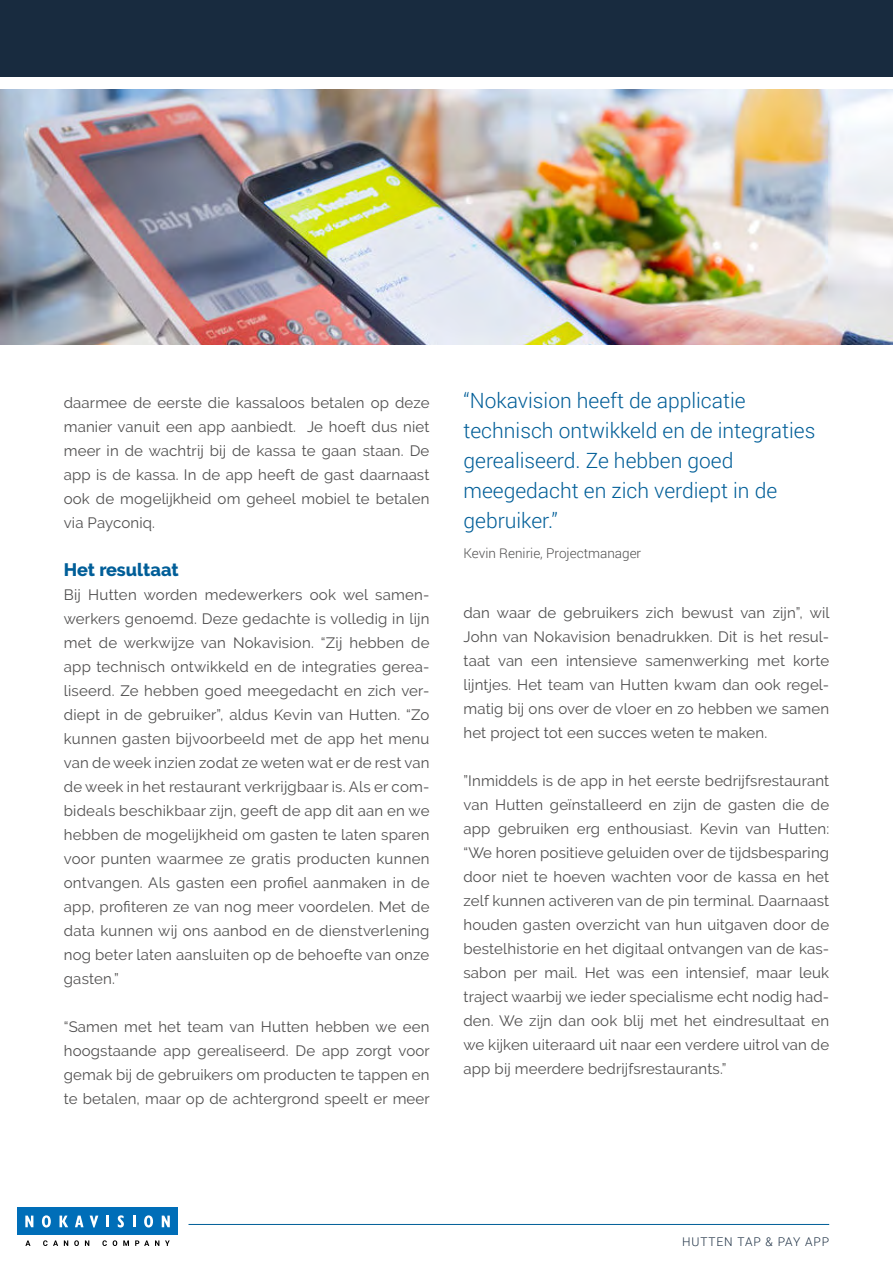
<style>
.page{position:relative;width:893px;height:1263px;background:#fff}
.page>*{position:absolute;margin:0;border:0;box-sizing:border-box;transform-origin:0 0}
.t1{font:300 21px/30px "Roboto";color:#005e98}
.t2{font:800 18px "Raleway";color:#005e98}
.t3{font:15px/24px "Raleway";letter-spacing:.01em;color:#504f4f;text-align:justify}
.t4{font:300 13.5px "Roboto";color:#504f4f}
.t5{font:300 12px "Roboto";letter-spacing:.075em;color:#182b3f}
</style>
<div class="page">
<img style="left:0;top:89px;width:893px;height:255px">
<div style="left:0;top:0;width:893px;height:77px;background:#182b3f"></div>
<div style="left:17px;top:1208px;width:160px;height:27px;background:#006eb8"></div>
<svg style="left:25px;top:1215px;width:8px;height:12px"></svg>
<svg style="left:42px;top:1215px;width:9px;height:12px"></svg>
<svg style="left:60px;top:1215px;width:8px;height:12px"></svg>
<svg style="left:75px;top:1215px;width:9px;height:12px"></svg>
<svg style="left:90px;top:1215px;width:8px;height:12px"></svg>
<svg style="left:106px;top:1215px;width:3px;height:12px"></svg>
<svg style="left:118px;top:1215px;width:6px;height:12px"></svg>
<svg style="left:133px;top:1215px;width:2px;height:12px"></svg>
<svg style="left:144px;top:1215px;width:9px;height:12px"></svg>
<svg style="left:162px;top:1215px;width:8px;height:12px"></svg>
<svg style="left:25px;top:1240px;width:5px;height:6px"></svg>
<svg style="left:43px;top:1240px;width:15px;height:6px"></svg>
<svg style="left:64px;top:1240px;width:4px;height:6px"></svg>
<svg style="left:74px;top:1240px;width:5px;height:6px"></svg>
<svg style="left:85px;top:1240px;width:4px;height:6px"></svg>
<svg style="left:102px;top:1240px;width:5px;height:6px"></svg>
<svg style="left:113px;top:1240px;width:4px;height:6px"></svg>
<svg style="left:123px;top:1240px;width:6px;height:6px"></svg>
<svg style="left:135px;top:1240px;width:14px;height:6px"></svg>
<svg style="left:155px;top:1240px;width:4px;height:6px"></svg>
<svg style="left:165px;top:1240px;width:5px;height:6px"></svg>
<hr style="left:189px;top:1224px;width:640px;height:1px;background:#005e98">
<p class="t3" style="left:64px;top:391px;width:367px">daarmee de eerste die kassaloos betalen op deze manier vanuit een app aanbiedt. Je hoeft dus niet meer in de wachtrij bij de kassa te gaan staan. De app is de kassa. In de app heeft de gast daarnaast ook de mogelijkheid om geheel mobiel te betalen via Payconiq.</p>
<p class="t2" style="left:64px;top:559px;width:116px">Het resultaat</p>
<p class="t3" style="left:64px;top:583px;width:367px">Bij Hutten worden medewerkers ook wel samen&shy;werkers genoemd. Deze gedachte is volledig in lijn met de werkwijze van Nokavision. “Zij hebben de app technisch ontwikkeld en de integraties gerea&shy;liseerd. Ze hebben goed meegedacht en zich ver&shy;diept in de gebruiker”, aldus Kevin van Hutten. “Zo kunnen gasten bijvoorbeeld met de app het menu van de week inzien zodat ze weten wat er de rest van de week in het restaurant verkrijgbaar is. Als er com&shy;bideals beschikbaar zijn, geeft de app dit aan en we hebben de mogelijkheid om gasten te laten sparen voor punten waarmee ze gratis producten kunnen ontvangen. Als gasten een profiel aanmaken in de app, profiteren ze van nog meer voordelen. Met de data kunnen wij ons aanbod en de dienstverlening nog beter laten aansluiten op de behoefte van onze gasten.”</p>
<p class="t3" style="left:64px;top:1015px;width:368px">“Samen met het team van Hutten hebben we een hoogstaande app gerealiseerd. De app zorgt voor gemak bij de gebruikers om producten te tappen en te betalen, maar op de achtergrond speelt er meer</p>
<h1 class="t1" style="left:463px;top:385px;width:353px">“Nokavision heeft de applicatie technisch ontwikkeld en de integraties gerealiseerd. Ze hebben goed meegedacht en zich verdiept in de gebruiker.”</h1>
<p class="t4" style="left:463px;top:544px;width:179px">Kevin Renirie, Projectmanager</p>
<p class="t3" style="left:463px;top:601px;width:368px">dan waar de gebruikers zich bewust van zijn”, wil John van Nokavision benadrukken. Dit is het resul&shy;taat van een intensieve samenwerking met korte lijntjes. Het team van Hutten kwam dan ook regel&shy;matig bij ons over de vloer en zo hebben we samen het project tot een succes weten te maken.</p>
<p class="t3" style="left:463px;top:769px;width:367px">”Inmiddels is de app in het eerste bedrijfsrestaurant van Hutten geïnstalleerd en zijn de gasten die de app gebruiken erg enthousiast. Kevin van Hutten: “We horen positieve geluiden over de tijdsbesparing door niet te hoeven wachten voor de kassa en het zelf kunnen activeren van de pin terminal. Daarnaast houden gasten overzicht van hun uitgaven door de bestelhistorie en het digitaal ontvangen van de kas&shy;sabon per mail. Het was een intensief, maar leuk traject waarbij we ieder specialisme echt nodig had&shy;den. We zijn dan ook blij met het eindresultaat en we kijken uiteraard uit naar een verdere uitrol van de app bij meerdere bedrijfsrestaurants.”</p>
<p class="t5" style="left:682px;top:1233px;width:149px">HUTTEN TAP &amp; PAY APP</p>
</div>
